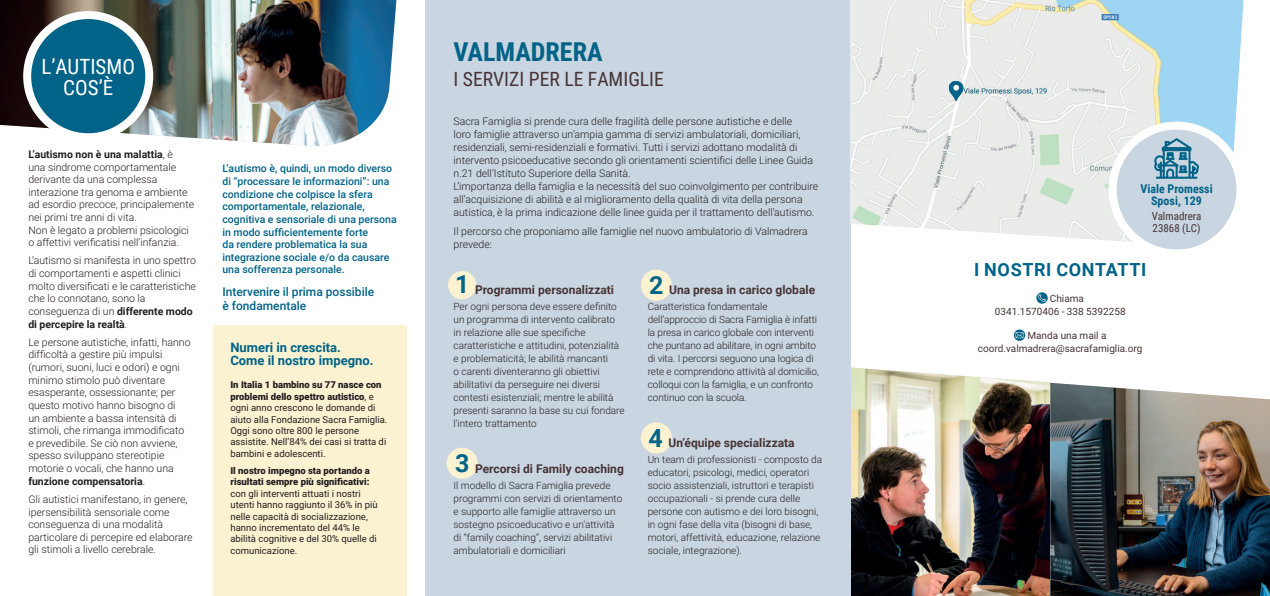
<style>
.page{position:relative;width:1270px;height:596px;background:#fff}
.page>*{position:absolute;margin:0;border:0;box-sizing:border-box;transform-origin:0 0}
.t1{font:700 26px "Roboto Condensed";color:#006387}
.t2{font:700 25px "Roboto";color:#006387}
.t3{font:21px/21px "Roboto Condensed";color:#fff;text-align:center}
.t4{font:19.6px "Roboto Condensed";color:#463436}
.t5{font:700 18px "Roboto";letter-spacing:.035em;color:#006387}
.t6{font:700 13px/13.2px "Roboto";color:#006387}
.t7{font:700 12px "Roboto";color:#463436}
.t8{font:500 12px/14px "Roboto";color:#006387}
.t9{font:700 12px/12px "Roboto Condensed";color:#006387;text-align:center}
.t10{font:11px/12px "Roboto Condensed";color:#463436}
.t11{font:300 10.5px/12.6px "Roboto";color:#231f20}
.t12{font:500 10.5px/12.6px "Roboto";color:#006387}
.t13{font:300 10px/13px "Roboto";color:#231f20}
.t14{font:10px "Roboto";color:#463436}
.t15{font:9.5px/11.4px "Roboto";color:#231f20}
.t16{font:900 9.5px/11.4px "Roboto";color:#231f20}
.s1{font-weight:700}
.s2{font-weight:900}
</style>
<div class="page">
<img style="left:850px;top:367px;width:200px;height:228px">
<img style="left:1050px;top:382px;width:220px;height:213px">
<div style="left:425px;top:0;width:425px;height:595px;background:#c9d5e0"></div>
<div style="left:213px;top:325px;width:194px;height:270px;background:#fbf2d2"></div>
<img style="left:0;top:0;width:396px;height:146px">
<div style="left:27px;top:15px;width:122px;height:122px;background:#006387;border-radius:50%"></div>
<div style="left:23px;top:11px;width:130px;height:130px;border:8px solid #fff;border-radius:50%"></div>
<div style="left:448px;top:271px;width:28px;height:28px;background:#fbf2d2;border-radius:50%"></div>
<div style="left:447px;top:447px;width:31px;height:31px;background:#fbf2d2;border-radius:50%"></div>
<div style="left:641px;top:269px;width:31px;height:31px;background:#fbf2d2;border-radius:50%"></div>
<div style="left:641px;top:422px;width:31px;height:31px;background:#fbf2d2;border-radius:50%"></div>
<img style="left:850px;top:0;width:394px;height:247px">
<svg style="left:949px;top:81px;width:15px;height:21px"></svg>
<svg style="left:1036px;top:292px;width:12px;height:11px"></svg>
<svg style="left:1038px;top:294px;width:8px;height:8px"></svg>
<svg style="left:1014px;top:329px;width:11px;height:11px"></svg>
<svg style="left:1016px;top:332px;width:7px;height:6px"></svg>
<div style="left:1113px;top:125px;width:127px;height:128px;background:#c9d5e0;border-radius:50%"></div>
<div style="left:1109px;top:121px;width:135px;height:136px;border:8px solid #fff;border-radius:50%"></div>
<svg style="left:1154px;top:138px;width:45px;height:40px"></svg>
<h3 class="t3" style="left:41px;top:55px;width:95px">L’AUTISMO<br>COS’È</h3>
<p class="t11" style="left:28px;top:147px;width:167px"><span class="s1">L’autismo non è una malattia</span>, è<br>una sindrome comportamentale derivante da una complessa interazione tra genoma e ambiente ad esordio precoce, principalemente nei primi tre anni di vita.<br>Non è legato a problemi psicologici o affettivi verificatisi nell’infanzia.</p>
<p class="t11" style="left:28px;top:254px;width:169px">L’autismo si manifesta in uno spettro di comportamenti e aspetti clinici molto diversificati e le caratteristiche che lo connotano, sono la conseguenza di un <span class="s1">differente modo di percepire la realtà</span>.</p>
<p class="t11" style="left:28px;top:335px;width:164px">Le persone autistiche, infatti, hanno difficoltà a gestire più impulsi (rumori, suoni, luci e odori) e ogni minimo stimolo può diventare esasperante, ossessionante; per questo motivo hanno bisogno di<br>un ambiente a bassa intensità di stimoli, che rimanga immodificato e prevedibile. Se ciò non avviene, spesso sviluppano stereotipie motorie o vocali, che hanno una <span class="s1">funzione compensatoria</span>.</p>
<p class="t11" style="left:28px;top:492px;width:166px">Gli autistici manifestano, in genere, ipersensibilità sensoriale come conseguenza di una modalità particolare di percepire ed elaborare gli stimoli a livello cerebrale.</p>
<p class="t12" style="left:222px;top:162px;width:176px">L’autismo è, quindi, un modo diverso di “processare le informazioni”: una condizione che colpisce la sfera comportamentale, relazionale, cognitiva e sensoriale di una persona in modo sufficientemente forte<br>da rendere problematica la sua integrazione sociale e/o da causare una sofferenza personale.</p>
<p class="t8" style="left:222px;top:284px;width:153px">Intervenire il prima possibile è fondamentale</p>
<p class="t6" style="left:230px;top:340px;width:145px">Numeri in crescita.<br>Come il nostro impegno.</p>
<p class="t15" style="left:230px;top:378px;width:159px"><span class="s2">In Italia 1 bambino su 77 nasce con problemi dello spettro autistico</span>, e ogni anno crescono le domande di aiuto alla Fondazione Sacra Famiglia.<br>Oggi sono oltre 800 le persone assistite. Nell’84% dei casi si tratta di bambini e adolescenti.</p>
<p class="t16" style="left:230px;top:464px;width:141px">Il nostro impegno sta portando a risultati sempre più significativi:</p>
<p class="t15" style="left:230px;top:487px;width:149px">con gli interventi attuati i nostri utenti hanno raggiunto il 36% in più nelle capacità di socializzazione, hanno incrementato del 44% le abilità cognitive e del 30% quelle di comunicazione.</p>
<h1 class="t1" style="left:454px;top:34px;width:151px">VALMADRERA</h1>
<h3 class="t4" style="left:454px;top:65px;width:212px">I SERVIZI PER LE FAMIGLIE</h3>
<p class="t11" style="left:454px;top:114px;width:366px;line-height:13px">Sacra Famiglia si prende cura delle fragilità delle persone autistiche e delle<br>loro famiglie attraverso un’ampia gamma di servizi ambulatoriali, domiciliari, residenziali, semi-residenziali e formativi. Tutti i servizi adottano modalità di intervento psicoeducative secondo gli orientamenti scientifici delle Linee Guida n.21 dell’Istituto Superiore della Sanità.<br>L’importanza della famiglia e la necessità del suo coinvolgimento per contribuire all’acquisizione di abilità e al miglioramento della qualità di vita della persona autistica, è la prima indicazione delle linee guida per il trattamento dell’autismo.</p>
<p class="t11" style="left:454px;top:224px;width:356px;line-height:13px">Il percorso che proponiamo alle famiglie nel nuovo ambulatorio di Valmadrera prevede:</p>
<h2 class="t2" style="left:455px;top:267px;width:16px">1</h2>
<p class="t7" style="left:475px;top:281px;width:141px">Programmi personalizzati</p>
<p class="t13" style="left:454px;top:299px;width:173px">Per ogni persona deve essere definito un programma di intervento calibrato in relazione alle sue specifiche caratteristiche e attitudini, potenzialità e problematicità; le abilità mancanti<br>o carenti diventeranno gli obiettivi abilitativi da perseguire nei diversi contesti esistenziali; mentre le abilità presenti saranno la base su cui fondare l’intero trattamento</p>
<h2 class="t2" style="left:455px;top:445px;width:16px">3</h2>
<p class="t7" style="left:475px;top:460px;width:150px">Percorsi di Family coaching</p>
<p class="t13" style="left:454px;top:478px;width:170px">Il modello di Sacra Famiglia prevede programmi con servizi di orientamento e supporto alle famiglie attraverso un sostegno psicoeducativo e un’attività di “family coaching”, servizi abilitativi ambulatoriali e domiciliari</p>
<h2 class="t2" style="left:649px;top:267px;width:16px">2</h2>
<p class="t7" style="left:669px;top:281px;width:147px">Una presa in carico globale</p>
<p class="t13" style="left:648px;top:299px;width:173px">Caratteristica fondamentale dell’approccio di Sacra Famiglia è infatti la presa in carico globale con interventi che puntano ad abilitare, in ogni ambito di vita. I percorsi seguono una logica di rete e comprendono attività al domicilio, colloqui con la famiglia, e un confronto continuo con la scuola.</p>
<h2 class="t2" style="left:648px;top:420px;width:16px">4</h2>
<p class="t7" style="left:668px;top:434px;width:128px">Un’équipe specializzata</p>
<p class="t13" style="left:648px;top:452px;width:176px">Un team di professionisti - composto da educatori, psicologi, medici, operatori socio assistenziali, istruttori e terapisti occupazionali - si prende cura delle persone con autismo e dei loro bisogni, in ogni fase della vita (bisogni di base, motori, affettività, educazione, relazione sociale, integrazione).</p>
<p class="t9" style="left:1140px;top:182px;width:74px">Viale Promessi<br>Sposi, 129</p>
<p class="t10" style="left:1152px;top:209px;width:51px">Valmadrera<br>23868 (LC)</p>
<h3 class="t5" style="left:974px;top:256px;width:174px">I NOSTRI CONTATTI</h3>
<p class="t14" style="left:995px;top:304px;width:132px">0341.1570406 - 338 5392258</p>
<p class="t14" style="left:1050px;top:291px;width:36px">Chiama</p>
<p class="t14" style="left:1027px;top:328px;width:81px">Manda una mail a</p>
<p class="t14" style="left:978px;top:341px;width:166px">coord.valmadrera@sacrafamiglia.org</p>
</div>
